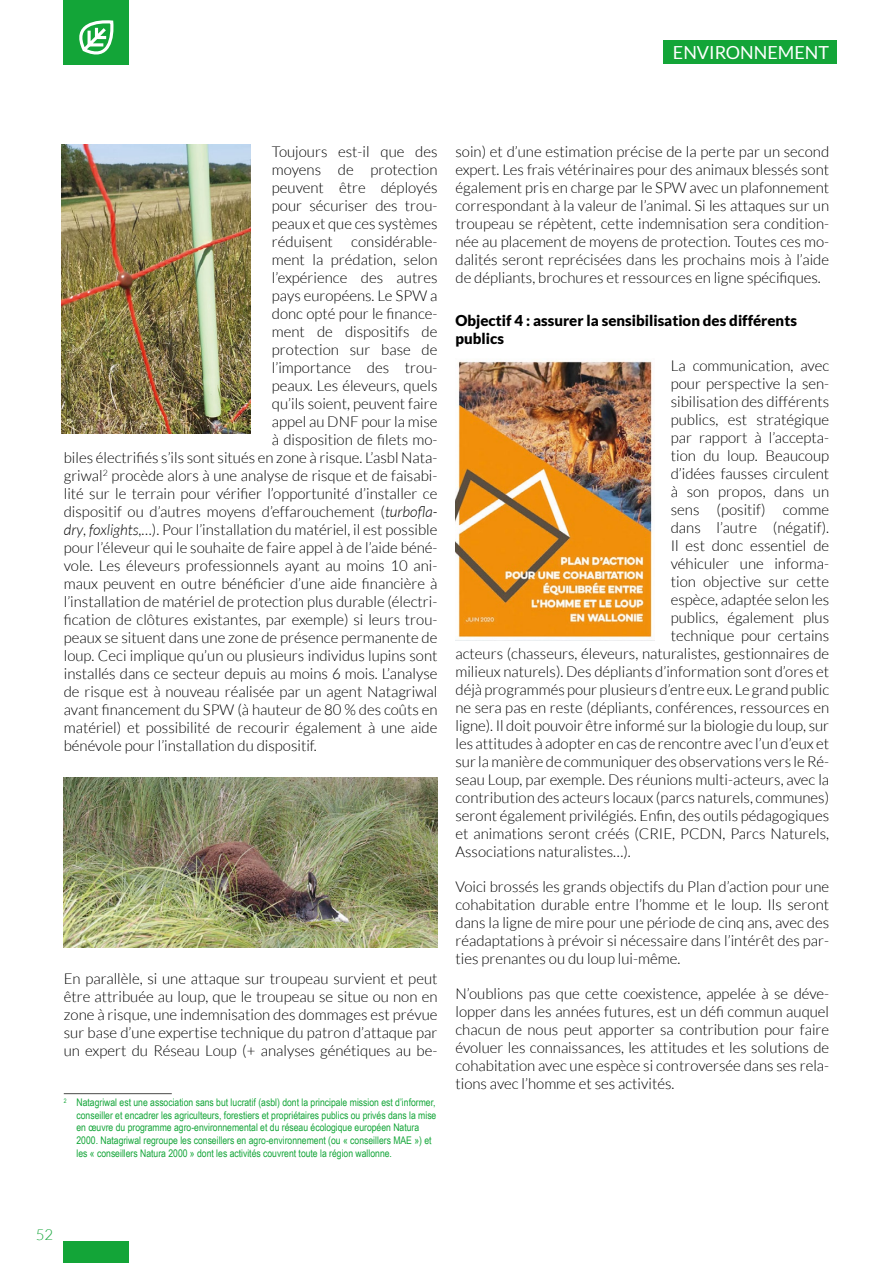
<style>
.page{position:relative;width:893px;height:1263px;background:#fff}
.page>*{position:absolute;margin:0;border:0;box-sizing:border-box;transform-origin:0 0}
.t1{font:18px "Lato";color:#fff}
.t2{font:300 15px/18px "Lato";color:#000;text-align:justify}
.t3{font:900 15px/18px "Lato";color:#000}
.t4{font:300 15px "Lato";color:#13a538}
.t5{font:10.5px/12.6px "Arial Narrow";color:#13a538}
.s1{font-style:italic}
</style>
<div class="page">
<div style="left:64px;top:1241px;width:65px;height:22px;background:#13a538"></div>
<hr style="left:64px;top:1093px;width:108px;height:1px;background:#4a4a49">
<img style="left:64px;top:777px;width:373px;height:170px">
<img style="left:455px;top:361px;width:197px;height:277px">
<img style="left:61px;top:145px;width:190px;height:289px">
<div style="left:64px;top:0;width:65px;height:64px;background:#13a538"></div>
<div style="left:664px;top:41px;width:173px;height:23px;background:#13a538"></div>
<svg style="left:79px;top:20px;width:35px;height:35px"></svg>
<p class="t1" style="left:673px;top:43px;width:158px">ENVIRONNEMENT</p>
<p class="t2" style="left:272px;top:142px;width:167px">Toujours est-il que des</p>
<p class="t2" style="left:272px;top:160px;width:167px">moyens de protection</p>
<p class="t2" style="left:272px;top:178px;width:167px">peuvent être déployés</p>
<p class="t2" style="left:272px;top:196px;width:167px">pour sécuriser des trou-</p>
<p class="t2" style="left:272px;top:214px;width:167px">peaux et que ces systèmes</p>
<p class="t2" style="left:272px;top:232px;width:167px">réduisent considérable-</p>
<p class="t2" style="left:272px;top:250px;width:167px">ment la prédation, selon</p>
<p class="t2" style="left:272px;top:268px;width:167px">l’expérience des autres</p>
<p class="t2" style="left:272px;top:286px;width:167px">pays européens. Le SPW a</p>
<p class="t2" style="left:272px;top:304px;width:167px">donc opté pour le finance-</p>
<p class="t2" style="left:272px;top:322px;width:167px">ment de dispositifs de</p>
<p class="t2" style="left:272px;top:340px;width:167px">protection sur base de</p>
<p class="t2" style="left:272px;top:358px;width:167px">l’importance des trou-</p>
<p class="t2" style="left:272px;top:376px;width:167px">peaux. Les éleveurs, quels</p>
<p class="t2" style="left:272px;top:394px;width:167px">qu’ils soient, peuvent faire</p>
<p class="t2" style="left:272px;top:412px;width:167px">appel au DNF pour la mise</p>
<p class="t2" style="left:272px;top:430px;width:167px">à disposition de filets mo-</p>
<p class="t2" style="left:64px;top:448px;width:375px">biles électrifiés s’ils sont situés en zone à risque. L’asbl Nata-</p>
<p class="t2" style="left:64px;top:466px;width:375px">griwal<sup>2</sup> procède alors à une analyse de risque et de faisabi-</p>
<p class="t2" style="left:64px;top:484px;width:375px">lité sur le terrain pour vérifier l’opportunité d’installer ce</p>
<p class="t2" style="left:64px;top:502px;width:375px">dispositif ou d’autres moyens d’effarouchement (<span class="s1">turbofla-</span></p>
<p class="t2" style="left:64px;top:520px;width:375px"><span class="s1">dry</span>, <span class="s1">foxlights</span>,…). Pour l’installation du matériel, il est possible</p>
<p class="t2" style="left:64px;top:538px;width:375px">pour l’éleveur qui le souhaite de faire appel à de l’aide béné-</p>
<p class="t2" style="left:64px;top:556px;width:375px">vole. Les éleveurs professionnels ayant au moins 10 ani-</p>
<p class="t2" style="left:64px;top:574px;width:375px">maux peuvent en outre bénéficier d’une aide financière à</p>
<p class="t2" style="left:64px;top:592px;width:375px">l’installation de matériel de protection plus durable (électri-</p>
<p class="t2" style="left:64px;top:610px;width:375px">fication de clôtures existantes, par exemple) si leurs trou-</p>
<p class="t2" style="left:64px;top:628px;width:375px">peaux se situent dans une zone de présence permanente de</p>
<p class="t2" style="left:64px;top:646px;width:375px">loup. Ceci implique qu’un ou plusieurs individus lupins sont</p>
<p class="t2" style="left:64px;top:664px;width:375px">installés dans ce secteur depuis au moins 6 mois. L’analyse</p>
<p class="t2" style="left:64px;top:682px;width:375px">de risque est à nouveau réalisée par un agent Natagriwal</p>
<p class="t2" style="left:64px;top:700px;width:375px">avant financement du SPW (à hauteur de 80 % des coûts en</p>
<p class="t2" style="left:64px;top:718px;width:375px">matériel) et possibilité de recourir également à une aide</p>
<p class="t2" style="left:64px;top:736px;width:254px">bénévole pour l’installation du dispositif.</p>
<p class="t2" style="left:64px;top:969px;width:375px">En parallèle, si une attaque sur troupeau survient et peut être attribuée au loup, que le troupeau se situe ou non en zone à risque, une indemnisation des dommages est prévue sur base d’une expertise technique du patron d’attaque par un expert du Réseau Loup (+ analyses génétiques au be-</p>
<p class="t5" style="left:77px;top:1096px;width:361px;text-indent:-13px"><sup>2</sup> Natagriwal est une association sans but lucratif (asbl) dont la principale mission est d’informer, conseiller et encadrer les agriculteurs, forestiers et propriétaires publics ou privés dans la mise en œuvre du programme agro-environnemental et du réseau écologique européen Natura 2000. Natagriwal regroupe les conseillers en agro-environnement (ou « conseillers MAE ») et les « conseillers Natura 2000 » dont les activités couvrent toute la région wallonne.</p>
<p class="t2" style="left:455px;top:142px;width:375px">soin) et d’une estimation précise de la perte par un second expert. Les frais vétérinaires pour des animaux blessés sont également pris en charge par le SPW avec un plafonnement correspondant à la valeur de l’animal. Si les attaques sur un troupeau se répètent, cette indemnisation sera condition&shy;née au placement de moyens de protection. Toutes ces mo&shy;dalités seront reprécisées dans les prochains mois à l’aide de dépliants, brochures et ressources en ligne spécifiques.</p>
<p class="t3" style="left:455px;top:311px;width:343px">Objectif 4 : assurer la sensibilisation des différents publics</p>
<p class="t2" style="left:671px;top:356px;width:160px">La communication, avec</p>
<p class="t2" style="left:671px;top:374px;width:160px">pour perspective la sen-</p>
<p class="t2" style="left:671px;top:392px;width:160px">sibilisation des différents</p>
<p class="t2" style="left:671px;top:410px;width:160px">publics, est stratégique</p>
<p class="t2" style="left:671px;top:428px;width:160px">par rapport à l’accepta-</p>
<p class="t2" style="left:671px;top:446px;width:160px">tion du loup. Beaucoup</p>
<p class="t2" style="left:671px;top:464px;width:160px">d’idées fausses circulent</p>
<p class="t2" style="left:671px;top:482px;width:160px">à son propos, dans un</p>
<p class="t2" style="left:671px;top:500px;width:160px">sens (positif) comme</p>
<p class="t2" style="left:671px;top:518px;width:160px">dans l’autre (négatif).</p>
<p class="t2" style="left:671px;top:536px;width:160px">Il est donc essentiel de</p>
<p class="t2" style="left:671px;top:554px;width:160px">véhiculer une informa-</p>
<p class="t2" style="left:671px;top:572px;width:160px">tion objective sur cette</p>
<p class="t2" style="left:671px;top:590px;width:160px">espèce, adaptée selon les</p>
<p class="t2" style="left:671px;top:608px;width:160px">publics, également plus</p>
<p class="t2" style="left:671px;top:626px;width:160px">technique pour certains</p>
<p class="t2" style="left:455px;top:644px;width:375px">acteurs (chasseurs, éleveurs, naturalistes, gestionnaires de</p>
<p class="t2" style="left:455px;top:662px;width:375px">milieux naturels). Des dépliants d’information sont d’ores et</p>
<p class="t2" style="left:455px;top:680px;width:375px">déjà programmés pour plusieurs d’entre eux. Le grand public</p>
<p class="t2" style="left:455px;top:698px;width:375px">ne sera pas en reste (dépliants, conférences, ressources en</p>
<p class="t2" style="left:455px;top:716px;width:375px">ligne). Il doit pouvoir être informé sur la biologie du loup, sur</p>
<p class="t2" style="left:455px;top:734px;width:375px">les attitudes à adopter en cas de rencontre avec l’un d’eux et</p>
<p class="t2" style="left:455px;top:752px;width:375px">sur la manière de communiquer des observations vers le Ré-</p>
<p class="t2" style="left:455px;top:770px;width:375px">seau Loup, par exemple. Des réunions multi-acteurs, avec la</p>
<p class="t2" style="left:455px;top:788px;width:375px">contribution des acteurs locaux (parcs naturels, communes)</p>
<p class="t2" style="left:455px;top:806px;width:375px">seront également privilégiés. Enfin, des outils pédagogiques</p>
<p class="t2" style="left:455px;top:824px;width:375px">et animations seront créés (CRIE, PCDN, Parcs Naturels,</p>
<p class="t2" style="left:455px;top:842px;width:177px">Associations naturalistes…).</p>
<p class="t2" style="left:455px;top:877px;width:375px">Voici brossés les grands objectifs du Plan d’action pour une cohabitation durable entre l’homme et le loup. Ils seront dans la ligne de mire pour une période de cinq ans, avec des réadaptations à prévoir si nécessaire dans l’intérêt des par&shy;ties prenantes ou du loup lui-même.</p>
<p class="t2" style="left:455px;top:984px;width:375px">N’oublions pas que cette coexistence, appelée à se déve&shy;lopper dans les années futures, est un défi commun auquel chacun de nous peut apporter sa contribution pour faire évoluer les connaissances, les attitudes et les solutions de cohabitation avec une espèce si controversée dans ses rela&shy;tions avec l’homme et ses activités.</p>
<p class="t4" style="left:36px;top:1227px;width:19px">52</p>
</div>
